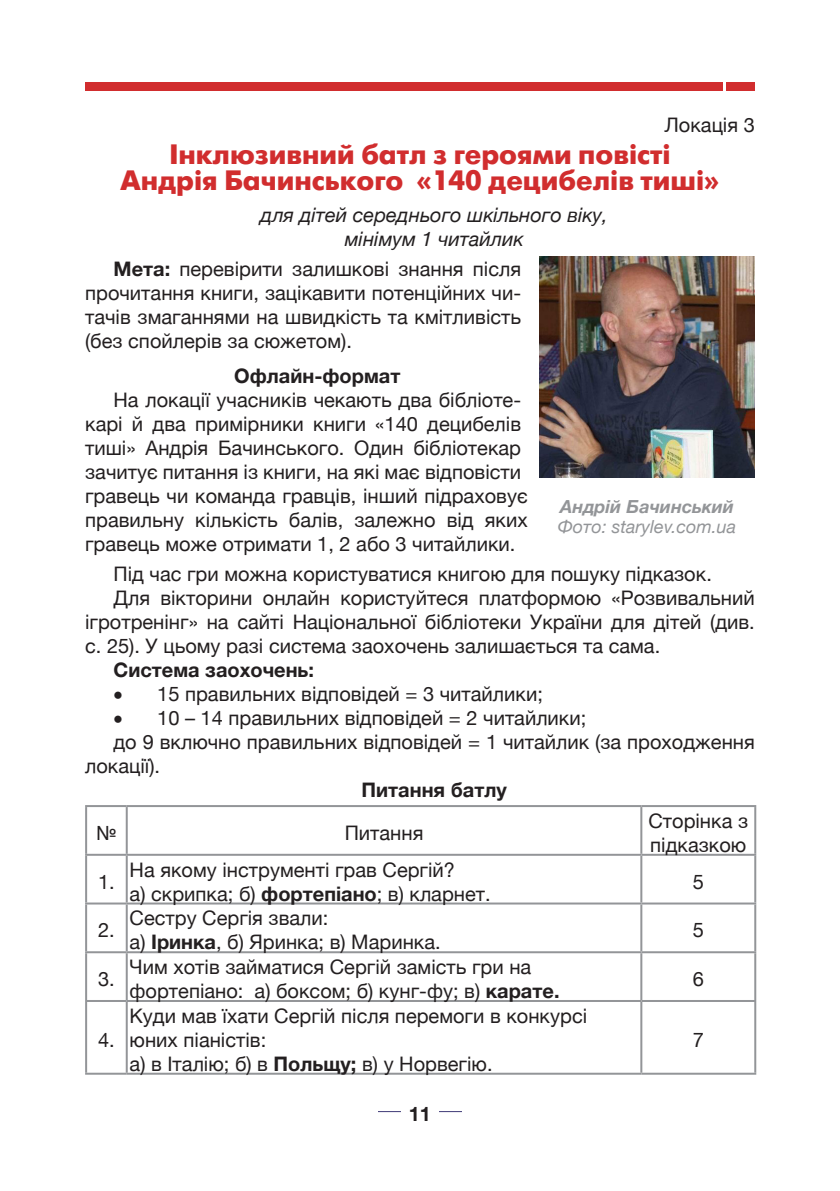
<style>
.page{position:relative;width:840px;height:1191px;background:#fff}
.page>*{position:absolute;margin:0;border:0;box-sizing:border-box;transform-origin:0 0}
.t1{font:700 28px/26px "Futuris C";color:#d12d2e;text-align:center}
.t2{font:20px/24px "Helvetica Neue";color:#231f20}
.t3{font:italic 20px "Helvetica Neue";color:#231f20}
.t4{font:700 20px "Helvetica Neue";color:#231f20}
.t5{font:italic 18px "Helvetica Neue";color:#939598}
.t6{font:italic 700 18px "Helvetica Neue";color:#939598}
.s1{font-weight:700}
</style>
<div class="page">
<svg style="left:378px;top:1111px;width:23px;height:1px"></svg>
<svg style="left:439px;top:1111px;width:22px;height:1px"></svg>
<div style="left:726px;top:82px;width:28px;height:9px;background:#d12d2e"></div>
<div style="left:85px;top:82px;width:637px;height:9px;background:#d12d2e"></div>
<hr style="left:85px;top:805px;width:42px;height:2px;background:#939598">
<hr style="left:85px;top:807px;width:2px;height:46px;background:#939598">
<hr style="left:127px;top:805px;width:514px;height:2px;background:#939598">
<hr style="left:126px;top:807px;width:2px;height:46px;background:#939598">
<hr style="left:641px;top:805px;width:114px;height:2px;background:#939598">
<hr style="left:640px;top:807px;width:2px;height:46px;background:#939598">
<hr style="left:753px;top:807px;width:2px;height:46px;background:#939598">
<hr style="left:85px;top:853px;width:42px;height:2px;background:#939598">
<hr style="left:85px;top:855px;width:2px;height:47px;background:#939598">
<hr style="left:127px;top:853px;width:514px;height:2px;background:#939598">
<hr style="left:126px;top:855px;width:2px;height:47px;background:#939598">
<hr style="left:641px;top:853px;width:114px;height:2px;background:#939598">
<hr style="left:640px;top:855px;width:2px;height:47px;background:#939598">
<hr style="left:753px;top:855px;width:2px;height:47px;background:#939598">
<hr style="left:85px;top:902px;width:42px;height:2px;background:#939598">
<hr style="left:85px;top:904px;width:2px;height:47px;background:#939598">
<hr style="left:127px;top:902px;width:514px;height:2px;background:#939598">
<hr style="left:126px;top:904px;width:2px;height:47px;background:#939598">
<hr style="left:641px;top:902px;width:114px;height:2px;background:#939598">
<hr style="left:640px;top:904px;width:2px;height:47px;background:#939598">
<hr style="left:753px;top:904px;width:2px;height:47px;background:#939598">
<hr style="left:85px;top:951px;width:42px;height:2px;background:#939598">
<hr style="left:85px;top:953px;width:2px;height:47px;background:#939598">
<hr style="left:127px;top:951px;width:514px;height:2px;background:#939598">
<hr style="left:126px;top:953px;width:2px;height:47px;background:#939598">
<hr style="left:641px;top:951px;width:114px;height:2px;background:#939598">
<hr style="left:640px;top:953px;width:2px;height:47px;background:#939598">
<hr style="left:753px;top:953px;width:2px;height:47px;background:#939598">
<hr style="left:85px;top:1000px;width:42px;height:2px;background:#939598">
<hr style="left:85px;top:1002px;width:2px;height:70px;background:#939598">
<hr style="left:127px;top:1000px;width:514px;height:2px;background:#939598">
<hr style="left:126px;top:1002px;width:2px;height:70px;background:#939598">
<hr style="left:641px;top:1000px;width:114px;height:2px;background:#939598">
<hr style="left:640px;top:1002px;width:2px;height:70px;background:#939598">
<hr style="left:753px;top:1002px;width:2px;height:70px;background:#939598">
<hr style="left:85px;top:1072px;width:42px;height:2px;background:#939598">
<hr style="left:127px;top:1072px;width:514px;height:2px;background:#939598">
<hr style="left:641px;top:1072px;width:114px;height:2px;background:#939598">
<img style="left:539px;top:257px;width:215px;height:221px">
<p class="t2" style="left:664px;top:113px;width:91px">Локація 3</p>
<p class="t1" style="left:120px;top:142px;width:600px">Інклюзивний батл з героями повісті<br>Андрія Бачинського «140 децибелів тиші»</p>
<p class="t3" style="left:260px;top:203px;width:348px">для дітей середнього шкільного віку,</p>
<p class="t3" style="left:344px;top:227px;width:180px">мінімум 1 читайлик</p>
<p class="t2" style="left:85px;top:256px;width:437px;text-align:justify;text-indent:28px"><span class="s1">Мета:</span> перевірити залишкові знання після прочитання книги, зацікавити потенційних чи&shy;тачів змаганнями на швидкість та кмітливість (без спойлерів за сюжетом).</p>
<p class="t4" style="left:234px;top:364px;width:167px">Офлайн-формат</p>
<p class="t2" style="left:85px;top:388px;width:444px;text-indent:28px">На локації учасників чекають два бібліоте&shy;карі й два примірники книги «140 децибелів тиші» Андрія Бачинського. Один бібліотекар зачитує питання із книги, на які має відповісти гравець чи команда гравців, інший підраховує правильну кількість балів, залежно від яких гравець може отримати 1, 2 або 3 читайлики.</p>
<p class="t2" style="left:113px;top:561px;width:599px">Під час гри можна користуватися книгою для пошуку підказок.</p>
<p class="t2" style="left:85px;top:585px;width:670px;text-align:justify;text-indent:28px">Для вікторини онлайн користуйтеся платформою «Розвивальний ігротренінг» на сайті Національної бібліотеки України для дітей (див. с. 25). У цьому разі система заохочень залишається та сама.</p>
<p class="t4" style="left:113px;top:657px;width:202px">Система заохочень:</p>
<p class="t2" style="left:113px;top:681px;width:431px">• 15 правильних відповідей = 3 читайлики;</p>
<p class="t2" style="left:113px;top:705px;width:474px">• 10 – 14 правильних відповідей = 2 читайлики;</p>
<p class="t2" style="left:85px;top:729px;width:670px;text-indent:28px">до 9 включно правильних відповідей = 1 читайлик (за проходження локації).</p>
<p class="t4" style="left:361px;top:777px;width:147px">Питання батлу</p>
<p class="t2" style="left:96px;top:820px;width:22px">№</p>
<p class="t2" style="left:344px;top:820px;width:80px">Питання</p>
<p class="t6" style="left:559px;top:495px;width:175px">Андрій Бачинський</p>
<p class="t5" style="left:557px;top:515px;width:179px">Фото: starylev.com.ua</p>
<p class="t2" style="left:648px;top:808px;width:101px">Сторінка з підказкою</p>
<p class="t2" style="left:98px;top:869px;width:18px">1.</p>
<p class="t2" style="left:129px;top:857px;width:327px">На якому інструменті грав Сергій?</p>
<p class="t2" style="left:129px;top:881px;width:362px">а) скрипка; б) <span class="s1">фортепіано</span>; в) кларнет.</p>
<p class="t2" style="left:692px;top:869px;width:13px">5</p>
<p class="t2" style="left:98px;top:918px;width:18px">2.</p>
<p class="t2" style="left:129px;top:906px;width:200px">Сестру Сергія звали:</p>
<p class="t2" style="left:129px;top:930px;width:312px">а) <span class="s1">Іринка</span>, б) Яринка; в) Маринка.</p>
<p class="t2" style="left:692px;top:918px;width:13px">5</p>
<p class="t2" style="left:98px;top:966px;width:18px">3.</p>
<p class="t2" style="left:129px;top:954px;width:431px">Чим хотів займатися Сергій замість гри на фортепіано: а) боксом; б) кунг-фу; в) <span class="s1">карате.</span></p>
<p class="t2" style="left:692px;top:966px;width:13px">6</p>
<p class="t2" style="left:98px;top:1027px;width:18px">4.</p>
<p class="t2" style="left:129px;top:1003px;width:459px">Куди мав їхати Сергій після перемоги в конкурсі юних піаністів:</p>
<p class="t2" style="left:129px;top:1051px;width:364px">а) в Італію; б) в <span class="s1">Польщу;</span> в) у Норвегію.</p>
<p class="t2" style="left:692px;top:1027px;width:13px">7</p>
<p class="t4" style="left:408px;top:1101px;width:24px">11</p>
</div>
